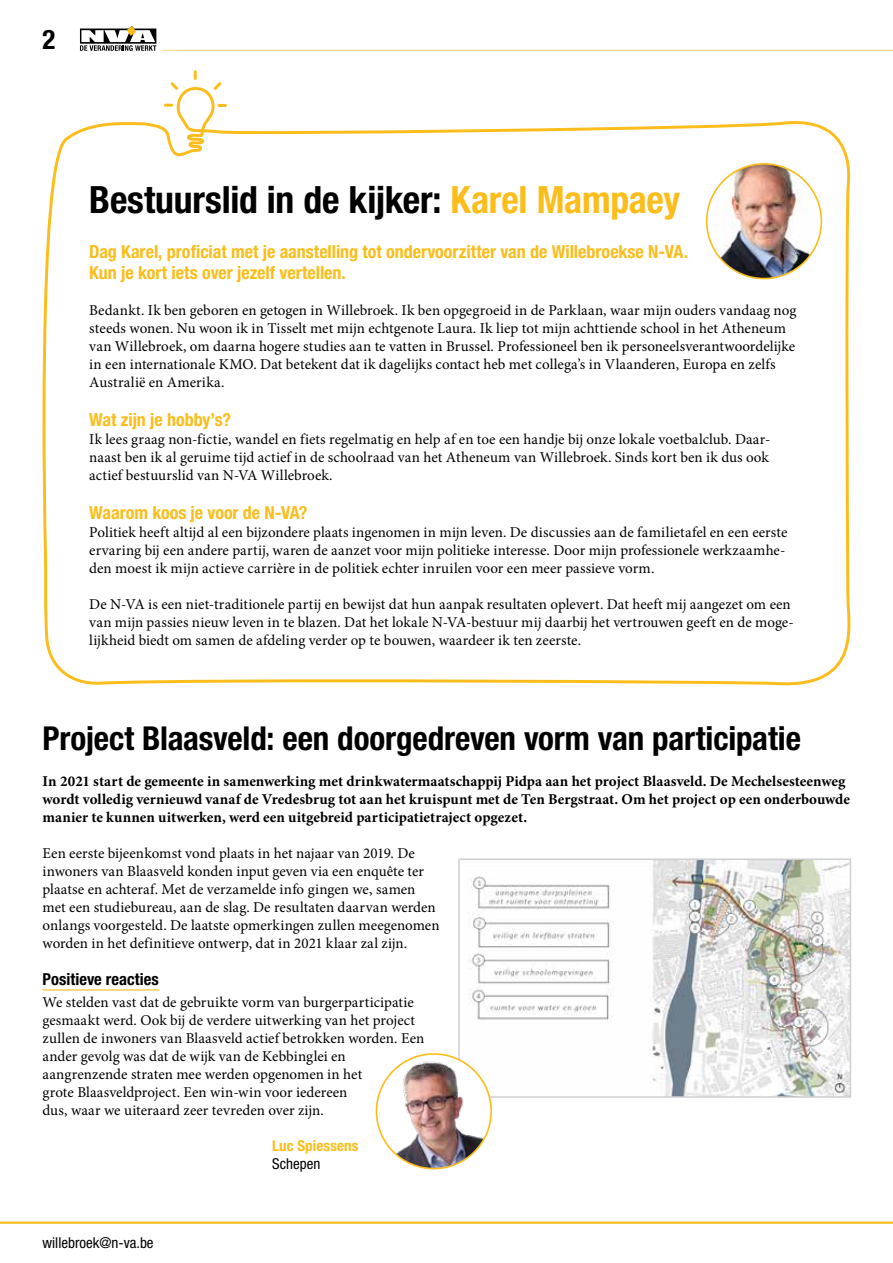
<style>
.page{position:relative;width:893px;height:1263px;background:#fff}
.page>*{position:absolute;margin:0;border:0;box-sizing:border-box;transform-origin:0 0}
.t1{font:700 condensed 37.65px "Helvetica Neue LT Std";letter-spacing:-.005em;color:#000}
.t2{font:700 condensed 33px "Helvetica Neue LT Std";letter-spacing:-.005em;color:#000}
.t3{font:700 condensed 27px "Helvetica Neue LT Std";color:#000}
.t4{font:700 condensed 18px/21px "Helvetica Neue LT Std";color:#fbbd1b}
.t5{font:700 condensed 16.5px "Helvetica Neue LT Std";letter-spacing:.005em;color:#000}
.t6{font:15px/18px "Minion Pro";color:#000}
.t7{font:700 15px/18px "Minion Pro";color:#000}
.t8{font:condensed 15px "Helvetica Neue LT Std";color:#000}
.t9{font:700 condensed 15px "Helvetica Neue LT Std";letter-spacing:.005em;color:#fbbd1b}
.s1{color:#fbbd1b}
</style>
<div class="page">
<svg style="left:42px;top:28px;width:851px;height:658px"></svg>
<hr style="left:43px;top:989px;width:116px;height:1px;background:#fbbd1b">
<img style="left:469px;top:861px;width:379px;height:234px">
<div style="left:458px;top:858px;width:393px;height:240px;border:2px solid #cfd0d2"></div>
<img style="left:376px;top:1054px;width:115px;height:114px">
<div style="left:376px;top:1053px;width:116px;height:116px;border:2px solid #fbbd1b;border-radius:50%"></div>
<img style="left:707px;top:164px;width:114px;height:115px">
<div style="left:706px;top:163px;width:116px;height:116px;border:2px solid #fbbd1b;border-radius:50%"></div>
<svg style="left:0;top:1221px;width:893px;height:3px;background:#fbce58"></svg>
<svg style="left:80px;top:26px;width:76px;height:25px"></svg>
<h3 class="t3" style="left:43px;top:23px;width:14px">2</h3>
<h1 class="t1" style="left:89px;top:177px;width:592px">Bestuurslid in de kijker: <span class="s1">Karel Mampaey</span></h1>
<p class="t4" style="left:89px;top:241px;width:600px">Dag Karel, proficiat met je aanstelling tot ondervoorzitter van de Willebroekse N-VA.<br>Kun je kort iets over jezelf vertellen.</p>
<p class="t6" style="left:89px;top:302px;width:709px">Bedankt. Ik ben geboren en getogen in Willebroek. Ik ben opgegroeid in de Parklaan, waar mijn ouders vandaag nog steeds wonen. Nu woon ik in Tisselt met mijn echtgenote Laura. Ik liep tot mijn achttiende school in het Atheneum van Willebroek, om daarna hogere studies aan te vatten in Brussel. Professioneel ben ik personeelsverantwoordelijke in een internationale KMO. Dat betekent dat ik dagelijks contact heb met collega’s in Vlaanderen, Europa en zelfs Australië en Amerika.</p>
<p class="t4" style="left:89px;top:409px;width:143px">Wat zijn je hobby’s?</p>
<p class="t6" style="left:89px;top:431px;width:683px;text-align:justify">Ik lees graag non-fictie, wandel en fiets regelmatig en help af en toe een handje bij onze lokale voetbalclub. Daar&shy;naast ben ik al geruime tijd actief in de schoolraad van het Atheneum van Willebroek. Sinds kort ben ik dus ook actief bestuurslid van N-VA Willebroek.</p>
<p class="t4" style="left:89px;top:502px;width:220px">Waarom koos je voor de N-VA?</p>
<p class="t6" style="left:89px;top:524px;width:700px">Politiek heeft altijd al een bijzondere plaats ingenomen in mijn leven. De discussies aan de familietafel en een eerste ervaring bij een andere partij, waren de aanzet voor mijn politieke interesse. Door mijn professionele werkzaamhe&shy;den moest ik mijn actieve carrière in de politiek echter inruilen voor een meer passieve vorm.</p>
<p class="t6" style="left:89px;top:596px;width:706px">De N-VA is een niet-traditionele partij en bewijst dat hun aanpak resultaten oplevert. Dat heeft mij aangezet om een van mijn passies nieuw leven in te blazen. Dat het lokale N-VA-bestuur mij daarbij het vertrouwen geeft en de moge&shy;lijkheid biedt om samen de afdeling verder op te bouwen, waardeer ik ten zeerste.</p>
<h2 class="t2" style="left:43px;top:718px;width:760px">Project Blaasveld: een doorgedreven vorm van participatie</h2>
<p class="t7" style="left:43px;top:772px;width:809px">In 2021 start de gemeente in samenwerking met drinkwatermaatschappij Pidpa aan het project Blaasveld. De Mechelsesteenweg wordt volledig vernieuwd vanaf de Vredesbrug tot aan het kruispunt met de Ten Bergstraat. Om het project op een onderbouwde manier te kunnen uitwerken, werd een uitgebreid participatietraject opgezet.</p>
<p class="t6" style="left:43px;top:844px;width:399px">Een eerste bijeenkomst vond plaats in het najaar van 2019. De inwoners van Blaasveld konden input geven via een enquête ter plaatse en achteraf. Met de verzamelde info gingen we, samen met een studiebureau, aan de slag. De resultaten daarvan werden onlangs voorgesteld. De laatste opmerkingen zullen meegenomen worden in het definitieve ontwerp, dat in 2021 klaar zal zijn.</p>
<p class="t5" style="left:43px;top:969px;width:118px">Positieve reacties</p>
<p class="t6" style="left:43px;top:994px;width:383px">We stelden vast dat de gebruikte vorm van burgerparticipatie gesmaakt werd. Ook bij de verdere uitwerking van het project zullen de inwoners van Blaasveld actief betrokken worden. Een ander gevolg was dat de wijk van de Kebbinglei en aangrenzende straten mee werden opgenomen in het<br>grote Blaasveldproject. Een win-win voor iedereen<br>dus, waar we uiteraard zeer tevreden over zijn.</p>
<p class="t9" style="left:272px;top:1137px;width:88px">Luc Spiessens</p>
<p class="t8" style="left:272px;top:1155px;width:50px">Schepen</p>
<p class="t8" style="left:43px;top:1234px;width:113px">willebroek@n-va.be</p>
</div>
